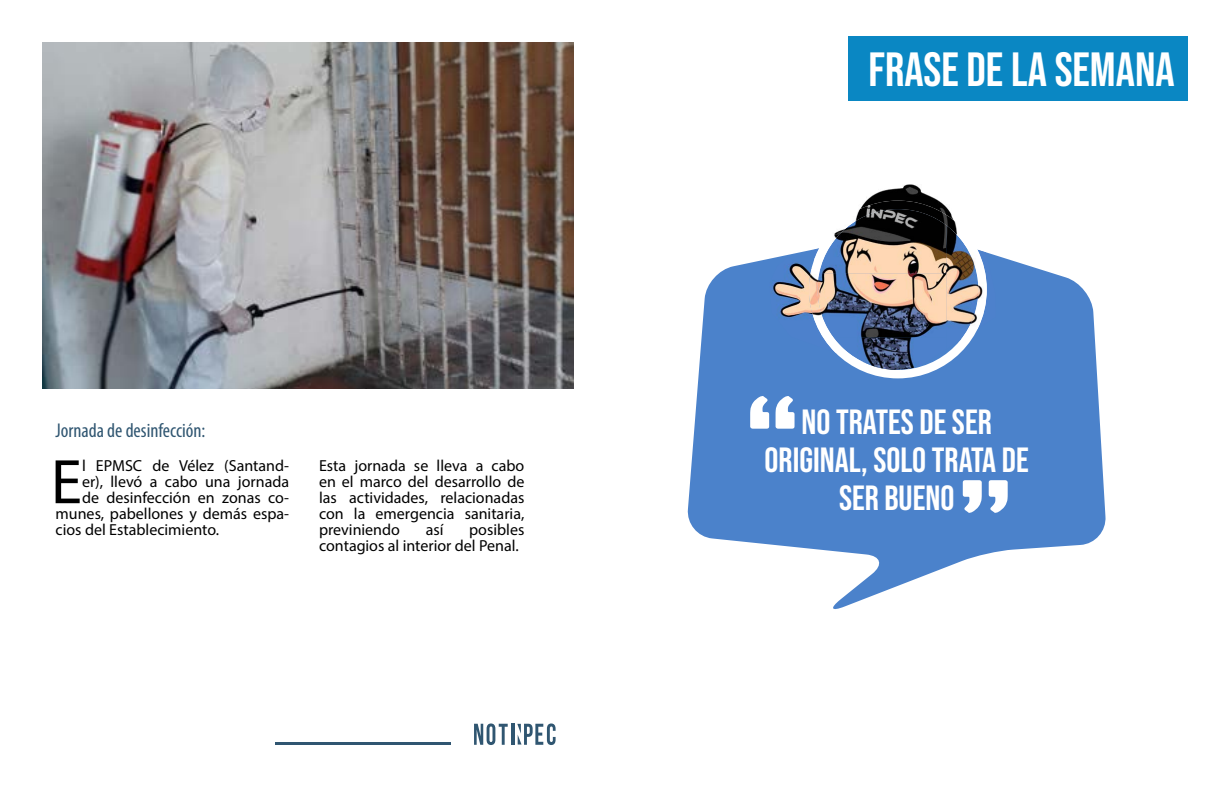
<style>
.page{position:relative;width:1224px;height:792px;background:#fff}
.page>*{position:absolute;margin:0;border:0;box-sizing:border-box;transform-origin:0 0}
.t1{font:63.5px "Myriad Pro";color:#000}
.t2{font:48px "Bebas Neue";color:#fff}
.t3{font:35px/38px "Bebas Neue";color:#fff;text-align:center}
.t4{font:condensed 20px "Myriad Pro";color:#305671}
.t5{font:16px/16px "Myriad Pro";color:#000;text-align:justify}
</style>
<div class="page">
<img style="left:42px;top:43px;width:531px;height:346px">
<hr style="left:276px;top:742px;width:175px;height:3px;background:#305671">
<svg style="left:474px;top:723px;width:34px;height:22px"></svg>
<hr style="left:511px;top:724px;width:3px;height:21px;background:#305671">
<svg style="left:517px;top:723px;width:39px;height:22px"></svg>
<div style="left:849px;top:36px;width:339px;height:65px;background:#0a87c3"></div>
<svg style="left:687px;top:255px;width:419px;height:354px;fill:#4b82cb"></svg>
<img style="left:866px;top:184px;width:73px;height:17px">
<img style="left:769px;top:250px;width:40px;height:102px">
<img style="left:987px;top:252px;width:9px;height:77px">
<svg style="left:809px;top:340px;width:178px;height:38px"></svg>
<img style="left:845px;top:234px;width:101px;height:104px">
<img style="left:946px;top:234px;width:32px;height:115px">
<img style="left:834px;top:338px;width:112px;height:32px">
<img style="left:834px;top:201px;width:123px;height:33px">
<img style="left:809px;top:234px;width:36px;height:122px">
<img style="left:956px;top:234px;width:31px;height:106px">
<img style="left:844px;top:349px;width:46px;height:21px">
<svg style="left:750px;top:396px;width:45px;height:33px"></svg>
<svg style="left:963px;top:480px;width:45px;height:33px"></svg>
<p class="t4" style="left:56px;top:419px;width:151px">Jornada de desinfección:</p>
<h1 class="t1" style="left:51px;top:443px;width:33px">E</h1>
<p class="t5" style="left:82px;top:458px;width:209px">l EPMSC de Vélez (Santand-</p>
<p class="t5" style="left:82px;top:474px;width:209px">er), llevó a cabo una jornada</p>
<p class="t5" style="left:82px;top:490px;width:209px">de desinfección en zonas co-</p>
<p class="t5" style="left:56px;top:506px;width:235px">munes, pabellones y demás espa-</p>
<p class="t5" style="left:56px;top:522px;width:165px">cios del Establecimiento.</p>
<p class="t5" style="left:319px;top:458px;width:207px">Esta jornada se lleva a cabo en el marco del desarrollo de las actividades, relacionadas con la emergencia sanitaria, previniendo</p>
<p class="t5" style="left:319px;top:522px;width:207px;text-indent:150px">posibles contagios al interior del Penal.</p>
<p class="t5" style="left:426px;top:522px;width:19px">así</p>
<h2 class="t2" style="left:869px;top:42px;width:308px">FRASE DE LA SEMANA</h2>
<h3 class="t3" style="left:765px;top:402px;width:266px">NO TRATES DE SER<br>ORIGINAL, SOLO TRATA DE<br>SER BUENO</h3>
</div>
